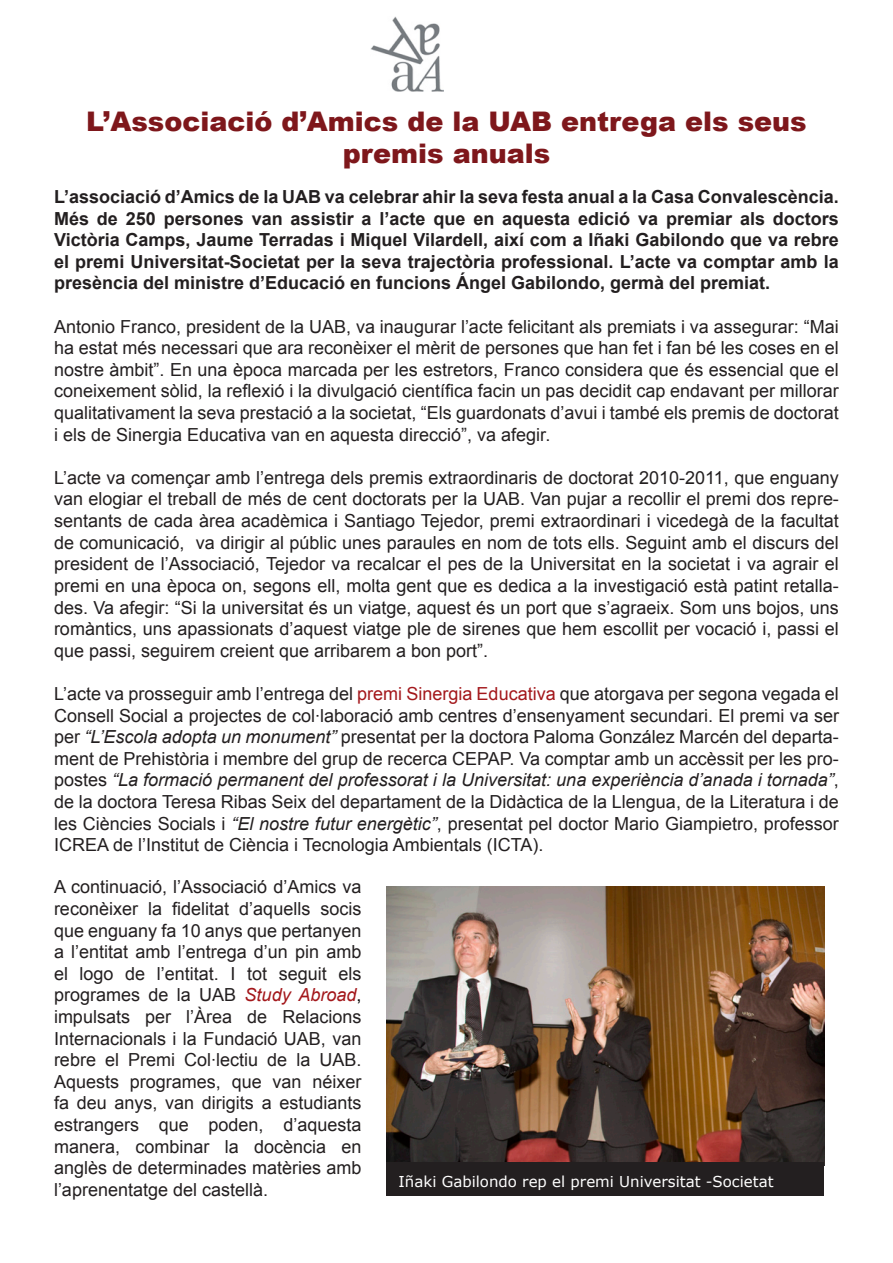
<style>
.page{position:relative;width:893px;height:1263px;background:#fff}
.page>*{position:absolute;margin:0;border:0;box-sizing:border-box;transform-origin:0 0}
.t1{font:900 27px/32.4px "Arial";color:#7e171b;text-align:center}
.t2{font:18px/21.6px "Arial";color:#231f20;text-align:justify}
.t3{font:700 18px/21.6px "Arial";color:#231f20;text-align:justify}
.t4{font:15px "Verdana";color:#fff}
.s1{color:#a3171b}
.s2{font-style:italic}
.s3{font-style:italic;color:#a3171b}
.s4{color:#000}
</style>
<div class="page">
<img style="left:371px;top:16px;width:72px;height:76px">
<img style="left:386px;top:887px;width:439px;height:278px">
<div style="left:386px;top:1162px;width:438px;height:34px;background:#231f20"></div>
<p class="t1" style="left:86px;top:104px;width:722px">L’Associació d’Amics de la UAB entrega els seus premis anuals</p>
<p class="t3" style="left:54px;top:187px;width:786px">L’associació d’Amics de la UAB va celebrar ahir la seva festa anual a la Casa Convalescència.<br>Més de 250 persones van assistir a l’acte que en aquesta edició va premiar als doctors Victòria Camps, Jaume Terradas i Miquel Vilardell, així com a Iñaki Gabilondo que va rebre el premi Universitat-Societat per la seva trajectòria professional. L’acte va comptar amb la presència del ministre d’Educació en funcions Ángel Gabilondo, germà del premiat.</p>
<p class="t2" style="left:54px;top:316px;width:786px">Antonio Franco, president de la UAB, va inaugurar l’acte felicitant als premiats i va assegurar: “Mai ha estat més necessari que ara reconèixer el mèrit de persones que han fet i fan bé les coses en el nostre àmbit”. En una època marcada per les estretors, Franco considera que és essencial que el coneixement sòlid, la reflexió i la divulgació científica facin un pas decidit cap endavant per millorar qualitativament la seva prestació a la societat, “Els guardonats d’avui i també els premis de doctorat i els de Sinergia Educativa van en aquesta direcció”, va afegir.</p>
<p class="t2" style="left:54px;top:467px;width:786px">L’acte va començar amb l’entrega dels premis extraordinaris de doctorat 2010-2011, que enguany van elogiar el treball de més de cent doctorats per la UAB. Van pujar a recollir el premi dos repre&shy;sentants de cada àrea acadèmica i Santiago Tejedor, premi extraordinari i vicedegà de la facultat de comunicació, va dirigir al públic unes paraules en nom de tots ells. Seguint amb el discurs del president de l’Associació, Tejedor va recalcar el pes de la Universitat en la societat i va agrair el premi en una època on, segons ell, molta gent que es dedica a la investigació està patint retalla&shy;des. Va afegir: “Si la universitat és un viatge, aquest és un port que s’agraeix. Som uns bojos, uns romàntics, uns apassionats d’aquest viatge ple de sirenes que hem escollit per vocació i, passi el que passi, seguirem creient que arribarem a bon port”.</p>
<p class="t2" style="left:54px;top:683px;width:786px">L’acte va prosseguir amb l’entrega del <span class="s1">premi Sinergia Educativa</span> que atorgava per segona vegada el Consell Social a projectes de col·laboració amb centres d’ensenyament secundari. El premi va ser per <span class="s2">“L’Escola adopta un monument”</span> presentat per la doctora Paloma González Marcén del departa&shy;ment de Prehistòria i membre del grup de recerca CEPAP. Va comptar amb un accèssit per les pro&shy;postes <span class="s2">“La formació permanent del professorat i la Universitat: una experiència d’anada i tornada”</span>, de la doctora Teresa Ribas Seix del departament de la Didàctica de la Llengua, de la Literatura i de les Ciències Socials i <span class="s2">“El nostre futur energètic”</span>, presentat pel doctor Mario Giampietro, professor ICREA de l’Institut de Ciència i Tecnologia Ambientals (ICTA).</p>
<p class="t2" style="left:54px;top:876px;width:309px">A continuació, l’Associació d’Amics va reconèixer la fidelitat d’aquells socis que enguany fa 10 anys que pertanyen a l’entitat amb l’entrega d’un pin amb el logo de l’entitat. I tot seguit els programes de la UAB <span class="s3">Study Abroad</span><span class="s4">, </span>impulsats per l’Àrea de Relacions Internacionals i la Fundació UAB, van rebre el Premi Col·lectiu de la UAB.<br>Aquests programes, que van néixer fa deu anys, van dirigits a estudiants estrangers que poden, d’aquesta manera, combinar la docència en anglès de determinades matèries amb l’aprenentatge del castellà.</p>
<p class="t4" style="left:399px;top:1171px;width:376px">Iñaki Gabilondo rep el premi Universitat -Societat</p>
</div>
